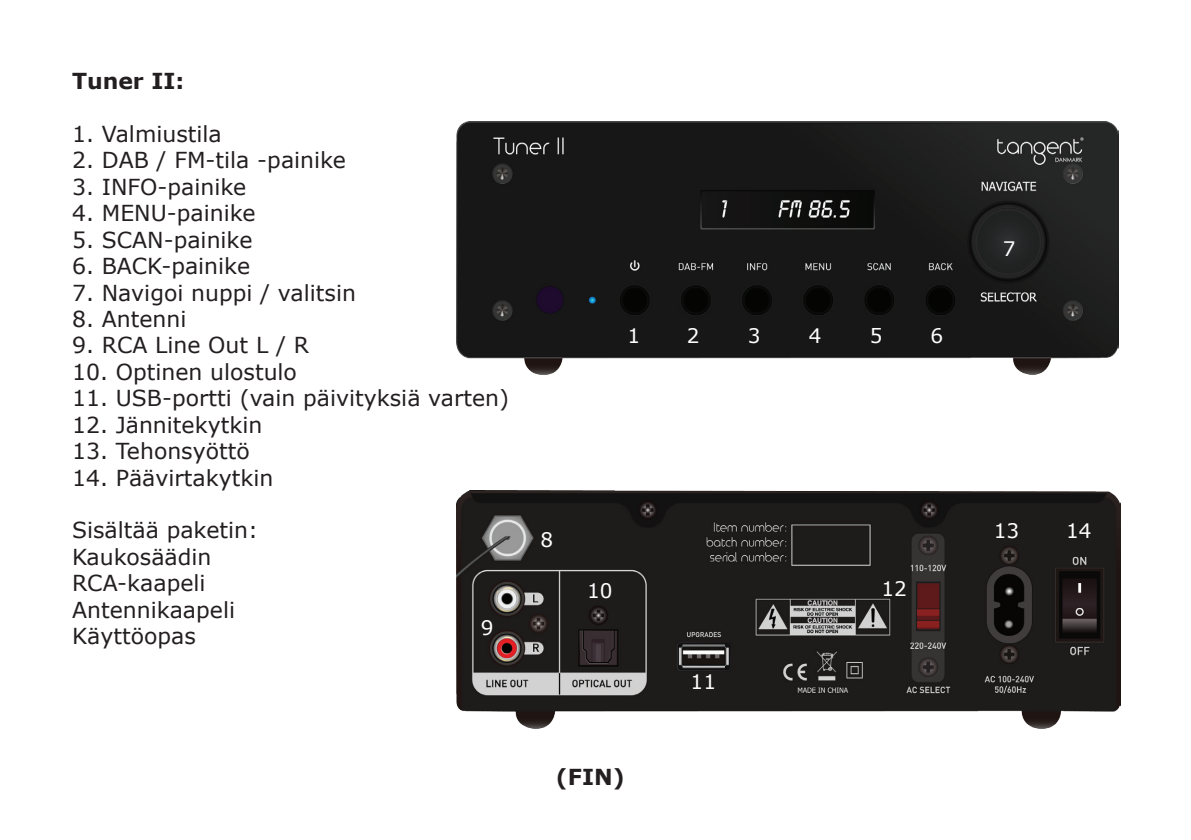
<style>
.page{position:relative;width:1191px;height:840px;background:#fff}
.page>*{position:absolute;margin:0;border:0;box-sizing:border-box;transform-origin:0 0}
.t1{font:22px/26.4px "Verdana";color:#231f20}
.t2{font:700 22px "Verdana";color:#231f20}
.t3{font:20.2px "Verdana";color:#fff}
.t4{font:20px "Verdana";color:#fff}
</style>
<div class="page">
<img style="left:456px;top:122px;width:663px;height:252px">
<img style="left:456px;top:490px;width:664px;height:237px">
<p class="t2" style="left:72px;top:65px;width:114px">Tuner II:</p>
<p class="t1" style="left:72px;top:120px;width:151px">1. Valmiustila</p>
<p class="t1" style="left:72px;top:147px;width:275px">2. DAB / FM-tila -painike</p>
<p class="t1" style="left:72px;top:173px;width:176px">3. INFO-painike</p>
<p class="t1" style="left:72px;top:200px;width:185px">4. MENU-painike</p>
<p class="t1" style="left:72px;top:226px;width:182px">5. SCAN-painike</p>
<p class="t1" style="left:72px;top:252px;width:180px">6. BACK-painike</p>
<p class="t1" style="left:72px;top:279px;width:285px">7. Navigoi nuppi / valitsin</p>
<p class="t1" style="left:72px;top:305px;width:116px">8. Antenni</p>
<p class="t1" style="left:72px;top:332px;width:238px">9. RCA Line Out L / R</p>
<p class="t1" style="left:72px;top:358px;width:226px">10. Optinen ulostulo</p>
<p class="t1" style="left:72px;top:384px;width:439px">11. USB-portti (vain päivityksiä varten)</p>
<p class="t1" style="left:72px;top:411px;width:192px">12. Jännitekytkin</p>
<p class="t1" style="left:72px;top:437px;width:179px">13. Tehonsyöttö</p>
<p class="t1" style="left:72px;top:464px;width:203px">14. Päävirtakytkin</p>
<p class="t1" style="left:72px;top:516px;width:188px">Sisältää paketin:<br>Kaukosäädin<br>RCA-kaapeli<br>Antennikaapeli<br>Käyttöopas</p>
<p class="t4" style="left:481px;top:613px;width:14px">9</p>
<p class="t4" style="left:627px;top:322px;width:14px">1</p>
<p class="t4" style="left:687px;top:322px;width:14px">2</p>
<p class="t4" style="left:748px;top:322px;width:14px">3</p>
<p class="t4" style="left:808px;top:322px;width:14px">4</p>
<p class="t4" style="left:869px;top:322px;width:14px">5</p>
<p class="t4" style="left:930px;top:322px;width:14px">6</p>
<p class="t4" style="left:540px;top:526px;width:14px">8</p>
<p class="t4" style="left:587px;top:577px;width:27px">10</p>
<p class="t3" style="left:595px;top:591px;width:14px">9</p>
<p class="t4" style="left:690px;top:667px;width:27px">11</p>
<p class="t4" style="left:881px;top:574px;width:27px">12</p>
<p class="t2" style="left:556px;top:760px;width:70px">(FIN)</p>
<p class="t4" style="left:1003px;top:234px;width:14px">7</p>
<p class="t4" style="left:993px;top:516px;width:27px">13</p>
<p class="t4" style="left:1066px;top:516px;width:27px">14</p>
</div>
